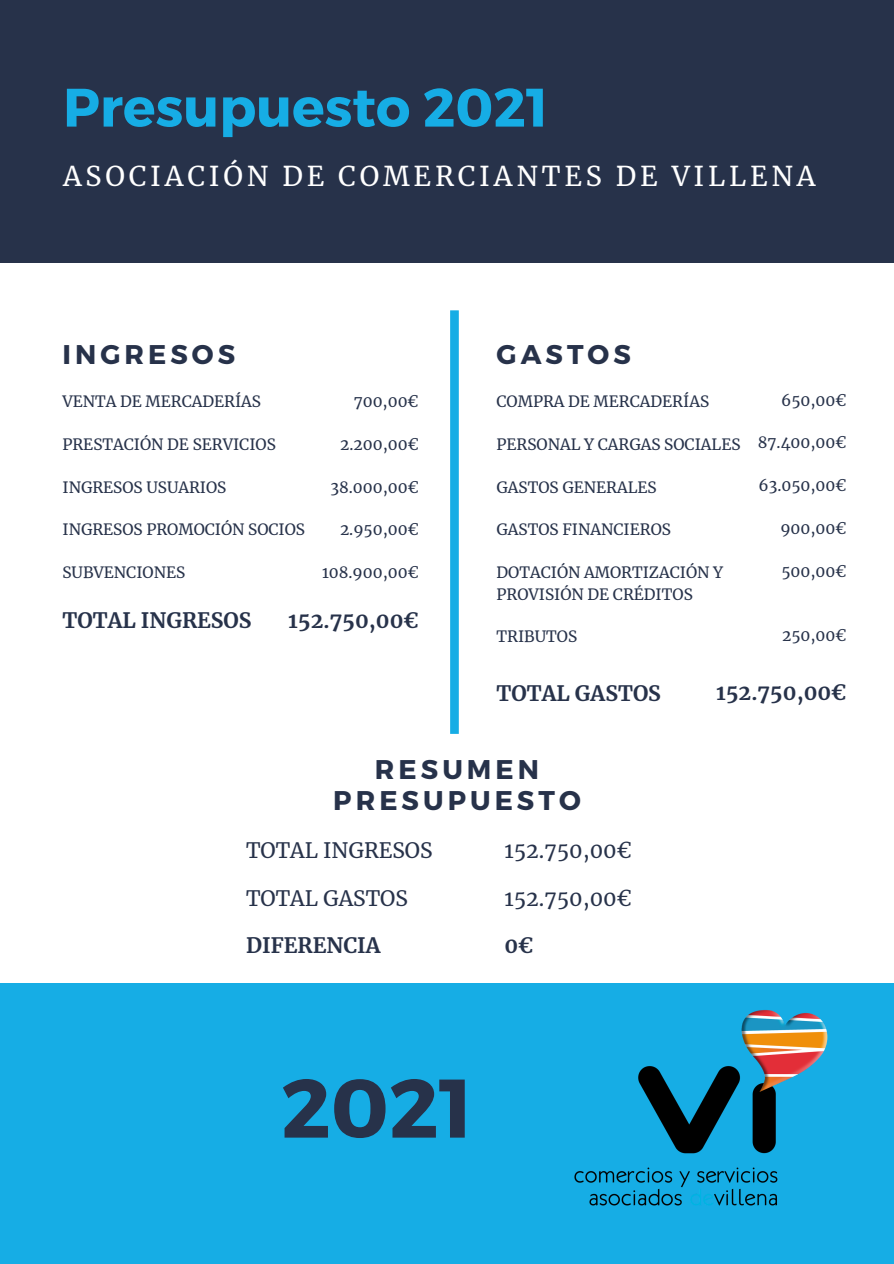
<style>
.page{position:relative;width:894px;height:1264px;background:#fff}
.page>*{position:absolute;margin:0;border:0;box-sizing:border-box;transform-origin:0 0}
.t1{font:700 82.8px "Montserrat";color:#27324a}
.t2{font:700 54px "Montserrat";color:#16ade5}
.t3{font:27px "Merriweather";letter-spacing:.14em;color:#fff}
.t4{font:700 27px/30.5px "Montserrat";letter-spacing:.15em;color:#27324a;text-align:center}
.t5{font:700 21px "Merriweather";color:#27324a}
.t6{font:21px "Merriweather";color:#27324a}
.t7{font:15.45px/21.5px "Merriweather";color:#27324a}
</style>
<div class="page">
<div style="left:0;top:0;width:893px;height:262px;background:#27324a"></div>
<div style="left:0;top:983px;width:893px;height:280px;background:#16ade5"></div>
<svg style="left:450px;top:310px;width:8px;height:424px"></svg>
<img style="left:574px;top:1010px;width:254px;height:196px">
<p class="t2" style="left:63px;top:72px;width:486px">Presupuesto 2021</p>
<p class="t3" style="left:63px;top:160px;width:753px">ASOCIACIÓN DE COMERCIANTES DE VILLENA</p>
<p class="t4" style="left:62px;top:338px;width:174px">INGRESOS</p>
<p class="t7" style="left:62px;top:391px;width:200px">VENTA DE MERCADERÍAS</p>
<p class="t7" style="left:62px;top:433px;width:215px">PRESTACIÓN DE SERVICIOS</p>
<p class="t7" style="left:62px;top:476px;width:165px">INGRESOS USUARIOS</p>
<p class="t7" style="left:62px;top:519px;width:244px">INGRESOS PROMOCIÓN SOCIOS</p>
<p class="t7" style="left:62px;top:562px;width:124px">SUBVENCIONES</p>
<p class="t5" style="left:62px;top:607px;width:190px">TOTAL INGRESOS</p>
<p class="t7" style="left:353px;top:391px;width:66px">700,00€</p>
<p class="t7" style="left:340px;top:433px;width:80px">2.200,00€</p>
<p class="t7" style="left:330px;top:476px;width:89px">38.000,00€</p>
<p class="t7" style="left:340px;top:519px;width:80px">2.950,00€</p>
<p class="t7" style="left:322px;top:562px;width:98px">108.900,00€</p>
<p class="t5" style="left:288px;top:607px;width:132px">152.750,00€</p>
<p class="t4" style="left:496px;top:338px;width:136px">GASTOS</p>
<p class="t7" style="left:496px;top:391px;width:214px">COMPRA DE MERCADERÍAS</p>
<p class="t7" style="left:496px;top:433px;width:245px">PERSONAL Y CARGAS SOCIALES</p>
<p class="t7" style="left:496px;top:476px;width:162px">GASTOS GENERALES</p>
<p class="t7" style="left:496px;top:519px;width:176px">GASTOS FINANCIEROS</p>
<p class="t7" style="left:496px;top:562px;width:228px">DOTACIÓN AMORTIZACIÓN Y<br>PROVISIÓN DE CRÉDITOS</p>
<p class="t7" style="left:496px;top:626px;width:82px">TRIBUTOS</p>
<p class="t7" style="left:780px;top:389px;width:67px">650,00€</p>
<p class="t7" style="left:757px;top:432px;width:90px">87.400,00€</p>
<p class="t7" style="left:758px;top:475px;width:89px">63.050,00€</p>
<p class="t7" style="left:780px;top:518px;width:67px">900,00€</p>
<p class="t7" style="left:781px;top:560px;width:66px">500,00€</p>
<p class="t7" style="left:782px;top:624px;width:66px">250,00€</p>
<p class="t5" style="left:716px;top:679px;width:132px">152.750,00€</p>
<p class="t5" style="left:496px;top:680px;width:166px">TOTAL GASTOS</p>
<p class="t4" style="left:333px;top:753px;width:249px">RESUMEN<br>PRESUPUESTO</p>
<p class="t6" style="left:504px;top:837px;width:128px">152.750,00€</p>
<p class="t6" style="left:504px;top:885px;width:128px">152.750,00€</p>
<p class="t5" style="left:504px;top:932px;width:30px">0€</p>
<p class="t6" style="left:246px;top:837px;width:188px">TOTAL INGRESOS</p>
<p class="t6" style="left:246px;top:885px;width:163px">TOTAL GASTOS</p>
<p class="t5" style="left:246px;top:932px;width:136px">DIFERENCIA</p>
<p class="t1" style="left:281px;top:1054px;width:193px">2021</p>
</div>
